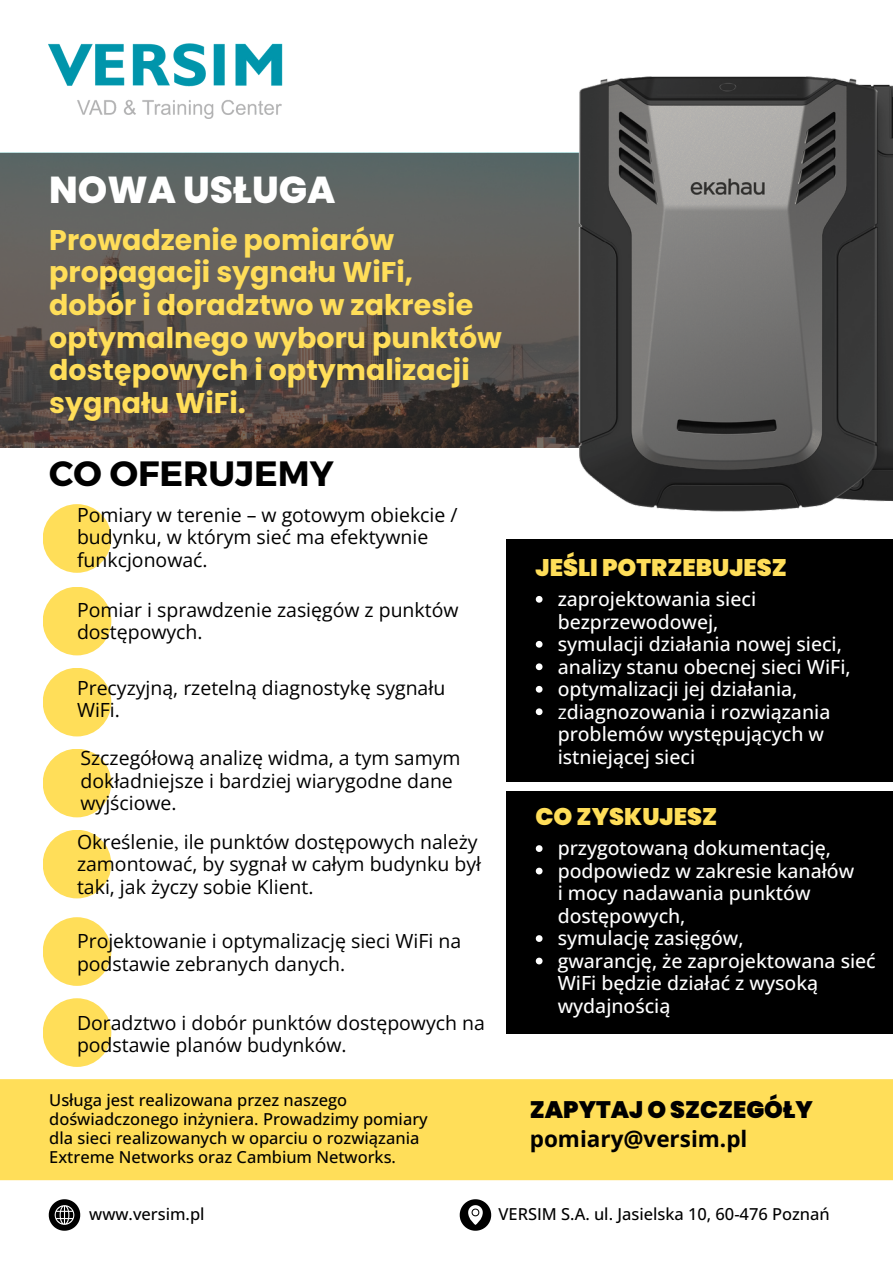
<style>
.page{position:relative;width:893px;height:1264px;background:#fff}
.page>*{position:absolute;margin:0;border:0;box-sizing:border-box;transform-origin:0 0}
.t1{font:800 37.5px "Poppins";color:#fff}
.t2{font:700 35.1px "Montserrat";color:#000}
.t3{font:700 28.5px/32.5px "Poppins";color:#ffde59}
.t4{font:900 24px "Poppins";color:#ffde59}
.t5{font:900 23.85px "Poppins";color:#000}
.t6{font:700 22.5px "Open Sans";color:#000}
.t7{font:19.5px/22.5px "Open Sans";color:#000}
.t8{font:500 19.5px/22.5px "Open Sans";color:#fff}
.t9{font:500 16.5px/19px "Open Sans";color:#000}
.s1{font-family:"Minion Pro"}
.s2{font-weight:400}
</style>
<div class="page">
<div style="left:506px;top:539px;width:386px;height:242px;background:#000"></div>
<div style="left:506px;top:791px;width:386px;height:243px;background:#000"></div>
<svg style="left:49px;top:1199px;width:31px;height:31px"></svg>
<svg style="left:459px;top:1199px;width:32px;height:31px"></svg>
<div style="left:0;top:1079px;width:892px;height:101px;background:#ffde59"></div>
<svg style="left:0;top:154px;width:555px;height:294px;background:#595652"></svg>
<img style="left:49px;top:43px;width:234px;height:75px">
<img style="left:555px;top:76px;width:337px;height:436px">
<div style="left:43px;top:504px;width:68px;height:69px;background:#ffde59;border-radius:50%"></div>
<svg style="left:535px;top:596px;width:7px;height:6px"></svg>
<svg style="left:535px;top:641px;width:7px;height:6px"></svg>
<svg style="left:535px;top:663px;width:7px;height:7px"></svg>
<svg style="left:535px;top:686px;width:7px;height:6px"></svg>
<svg style="left:535px;top:708px;width:7px;height:7px"></svg>
<svg style="left:535px;top:845px;width:7px;height:7px"></svg>
<svg style="left:535px;top:867px;width:7px;height:7px"></svg>
<svg style="left:535px;top:935px;width:7px;height:6px"></svg>
<svg style="left:535px;top:957px;width:7px;height:7px"></svg>
<div style="left:43px;top:586px;width:68px;height:69px;background:#ffde59;border-radius:50%"></div>
<div style="left:43px;top:748px;width:68px;height:69px;background:#ffde59;border-radius:50%"></div>
<div style="left:43px;top:829px;width:68px;height:69px;background:#ffde59;border-radius:50%"></div>
<div style="left:43px;top:917px;width:68px;height:68px;background:#ffde59;border-radius:50%"></div>
<div style="left:43px;top:998px;width:68px;height:68px;background:#ffde59;border-radius:50%"></div>
<div style="left:43px;top:667px;width:68px;height:69px;background:#ffde59;border-radius:50%"></div>
<p class="t1" style="left:49px;top:164px;width:287px">NOWA USŁUGA</p>
<p class="t3" style="left:49px;top:223px;width:365px">Prowadzenie pomiarów propagacji sygnału WiFi,</p>
<p class="t3" style="left:49px;top:289px;width:454px">dobór i doradztwo w zakresie optymalnego wyboru punktów dostępowych i optymalizacji sygnału WiFi.</p>
<p class="t2" style="left:49px;top:450px;width:286px">CO OFERUJEMY</p>
<p class="t7" style="left:77px;top:503px;width:382px">Pomiary w terenie – w gotowym obiekcie / budynku, w którym sieć ma efektywnie funkcjonować.</p>
<p class="t7" style="left:77px;top:598px;width:383px">Pomiar i sprawdzenie zasięgów z punktów dostępowych.</p>
<p class="t7" style="left:77px;top:676px;width:370px">Precyzyjną, rzetelną diagnostykę sygnału<br>WiFi.</p>
<p class="t7" style="left:80px;top:746px;width:381px">Szczegółową analizę widma, a tym samym dokładniejsze i bardziej wiarygodne dane wyjściowe.</p>
<p class="t7" style="left:77px;top:829px;width:405px">Określenie<span class="s1">,</span> ile punktów dostępowych należy zamontować, by sygnał w całym budynku był taki, jak życzy sobie Klient.</p>
<p class="t7" style="left:77px;top:929px;width:385px">Projektowanie i optymalizację sieci WiFi na podstawie zebranych danych.</p>
<p class="t7" style="left:77px;top:1011px;width:409px">Doradztwo i dobór punktów dostępowych na podstawie planów budynków.</p>
<p class="t9" style="left:49px;top:1090px;width:380px">Usługa jest realizowana przez naszego doświadczonego inżyniera. Prowadzimy pomiary</p>
<p class="t9" style="left:49px;top:1128px;width:371px">dla sieci realizowanych w oparciu o rozwiązania<br>Extreme Networks oraz Cambium Networks.</p>
<p class="t4" style="left:535px;top:551px;width:253px">JEŚLI POTRZEBUJESZ</p>
<p class="t8" style="left:557px;top:587px;width:200px">zaprojektowania sieci bezprzewodowej,</p>
<p class="t8" style="left:557px;top:632px;width:286px">symulacji działania nowej sieci,</p>
<p class="t8" style="left:557px;top:654px;width:294px">analizy stanu obecnej sieci WiFi,</p>
<p class="t8" style="left:557px;top:677px;width:241px">optymalizacji jej działania,</p>
<p class="t8" style="left:557px;top:699px;width:274px"><span class="s2">z</span>diagnozowania i rozwiązania problemów występujących w istniejącej sieci</p>
<p class="t4" style="left:535px;top:800px;width:183px">CO ZYSKUJESZ</p>
<p class="t8" style="left:557px;top:836px;width:275px">przygotowaną dokumentację,</p>
<p class="t8" style="left:557px;top:859px;width:298px">podpowiedz w zakresie kanałów</p>
<p class="t8" style="left:557px;top:881px;width:254px">i mocy nadawania punktów dostępowych,</p>
<p class="t8" style="left:557px;top:926px;width:187px">symulację zasięgów,</p>
<p class="t8" style="left:557px;top:948px;width:319px">gwarancję, że zaprojektowana sieć<br>WiFi będzie działać z wysoką wydajnością</p>
<p class="t5" style="left:530px;top:1093px;width:284px">ZAPYTAJ O SZCZEGÓŁY</p>
<p class="t6" style="left:530px;top:1122px;width:219px">pomiary@versim.pl</p>
<p class="t9" style="left:89px;top:1204px;width:117px">www.versim.pl</p>
<p class="t9" style="left:498px;top:1204px;width:333px">VERSIM S.A. ul. Jasielska 10, 60-476 Poznań</p>
</div>
